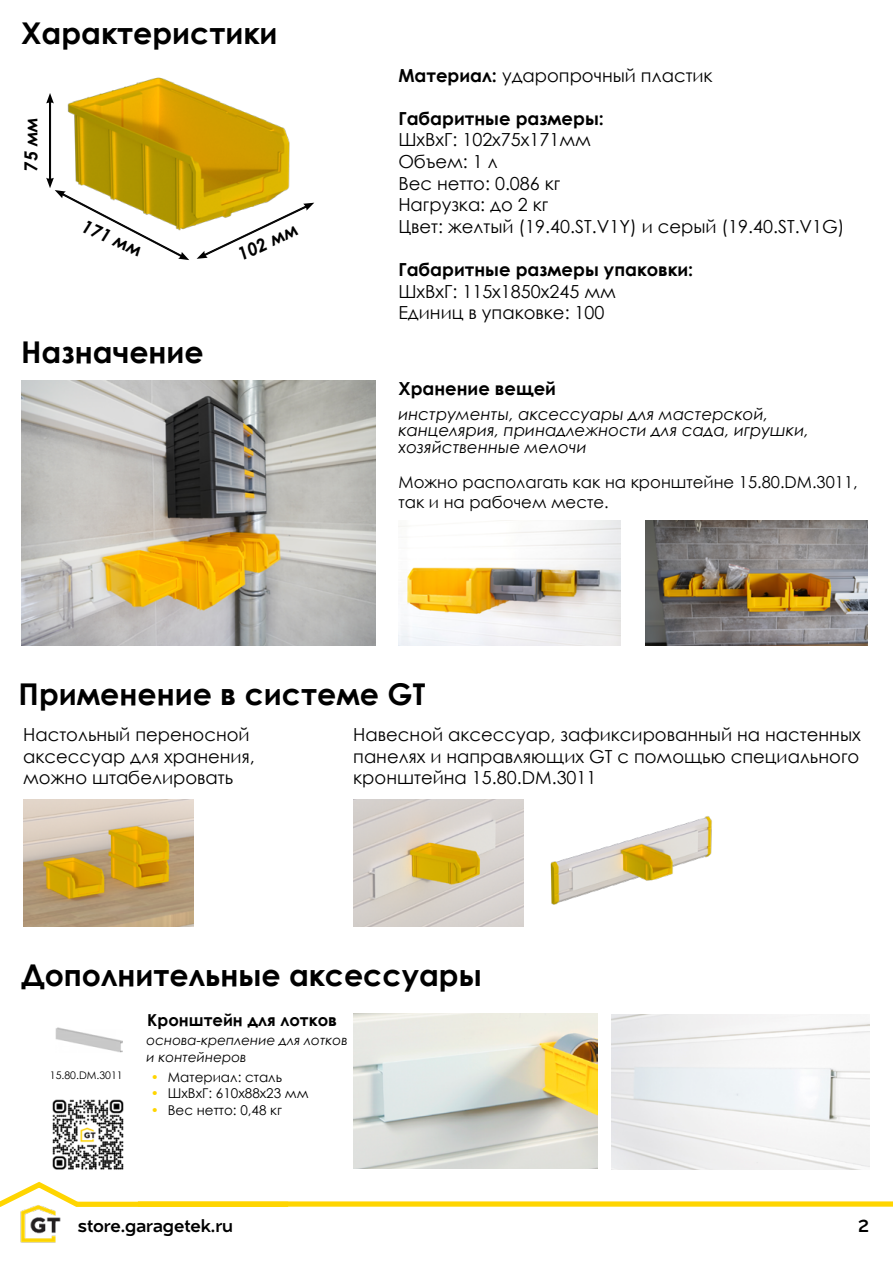
<style>
.page{position:relative;width:893px;height:1263px;background:#fff}
.page>*{position:absolute;margin:0;border:0;box-sizing:border-box;transform-origin:0 0}
.t1{font:700 30px "Century Gothic";color:#000}
.t2{font:18px/21.6px "Century Gothic";color:#000}
.t3{font:700 18px "Century Gothic";color:#000}
.t4{font:18px "Naste";color:#000}
.t5{font:italic 700 18px "Century Gothic";color:#000}
.t6{font:italic 16.5px/16.5px "Century Gothic";color:#000}
.t7{font:16.5px/19.8px "Century Gothic";color:#000}
.t8{font:700 16.5px "Century Gothic";color:#000}
.t9{font:13.5px "Century Gothic";color:#000}
.t10{font:italic 13.5px/16.2px "Century Gothic";color:#000}
.t11{font:10.5px "Century Gothic";color:#000}
.s1{font-weight:700}
.s2{font-weight:700;color:#ffd500}
</style>
<div class="page">
<svg style="left:0;top:1181px;width:893px;height:26px"></svg>
<img style="left:14px;top:1197px;width:53px;height:46px">
<img style="left:46px;top:77px;width:269px;height:182px">
<hr style="left:50px;top:101px;width:1px;height:79px;background:#000">
<hr style="left:49px;top:101px;width:1px;height:79px;background:#000">
<svg style="left:46px;top:93px;width:8px;height:10px"></svg>
<svg style="left:46px;top:178px;width:143px;height:82px"></svg>
<svg style="left:197px;top:203px;width:117px;height:56px"></svg>
<img style="left:21px;top:380px;width:355px;height:265px">
<img style="left:398px;top:520px;width:223px;height:125px">
<img style="left:645px;top:521px;width:223px;height:124px">
<img style="left:550px;top:816px;width:162px;height:89px">
<img style="left:353px;top:799px;width:170px;height:128px">
<img style="left:23px;top:799px;width:170px;height:128px">
<img style="left:353px;top:1014px;width:244px;height:155px">
<img style="left:612px;top:1014px;width:257px;height:155px">
<img style="left:52px;top:1099px;width:72px;height:71px">
<img style="left:55px;top:1027px;width:67px;height:26px">
<h1 class="t1" style="left:21px;top:10px;width:258px">Характеристики</h1>
<p class="t5" style="left:17px;top:172px;width:56px;rotate:-90deg">75 мм</p>
<p class="t5" style="left:88px;top:212px;width:66px;rotate:24deg">171 мм</p>
<p class="t5" style="left:233px;top:243px;width:66px;rotate:-25deg">102 мм</p>
<h1 class="t1" style="left:21px;top:329px;width:184px">Назначение</h1>
<p class="t2" style="left:398px;top:64px;width:316px"><span class="s1">Материал:</span> ударопрочный пластик</p>
<p class="t3" style="left:398px;top:105px;width:207px">Габаритные размеры:</p>
<p class="t2" style="left:398px;top:129px;width:448px">ШхВхГ: 102х75х171мм<br>Объем: 1 л<br>Вес нетто: 0.086 кг<br>Нагрузка: до 2 кг<br>Цвет: желтый (19.40.ST.V1Y) и серый (19.40.ST.V1G)</p>
<p class="t3" style="left:398px;top:256px;width:296px">Габаритные размеры упаковки:</p>
<p class="t2" style="left:398px;top:280px;width:219px">ШхВхГ: 115x1850х245 мм<br>Единиц в упаковке: 100</p>
<p class="t3" style="left:398px;top:375px;width:159px">Хранение вещей</p>
<p class="t6" style="left:398px;top:405px;width:412px">инструменты, аксессуары для мастерской, канцелярия,️ принадлежности для сада, игрушки, хозяйственные мелочи</p>
<p class="t7" style="left:398px;top:472px;width:461px">Можно располагать как на кронштейне 15.80.DM.3011, так и на рабочем месте.</p>
<h1 class="t1" style="left:19px;top:671px;width:408px">Применение в системе GT</h1>
<p class="t2" style="left:353px;top:724px;width:509px;text-align:justify">Навесной аксессуар, зафиксированный на настенных панелях и направляющих GT с помощью специального кронштейна 15.80.DM.3011</p>
<p class="t2" style="left:23px;top:724px;width:233px">Настольный переносной аксессуар для хранения, можно штабелировать</p>
<h1 class="t1" style="left:22px;top:952px;width:462px">Дополнительные аксессуары</h1>
<p class="t8" style="left:147px;top:1008px;width:191px">Кронштейн для лотков</p>
<p class="t11" style="left:50px;top:1068px;width:74px">15.80.DM.3011</p>
<p class="t10" style="left:147px;top:1032px;width:203px">основа-крепление для лотков и контейнеров</p>
<p class="t9" style="left:151px;top:1068px;width:133px"><span class="s2">•</span> Материал: сталь</p>
<p class="t9" style="left:151px;top:1084px;width:159px"><span class="s2">•</span> ШхВхГ: 610х88х23 мм</p>
<p class="t9" style="left:151px;top:1100px;width:133px"><span class="s2">•</span> Вес нетто: 0,48 кг</p>
<p class="t4" style="left:78px;top:1212px;width:157px">store.garagetek.ru</p>
<p class="t4" style="left:858px;top:1212px;width:12px">2</p>
</div>
